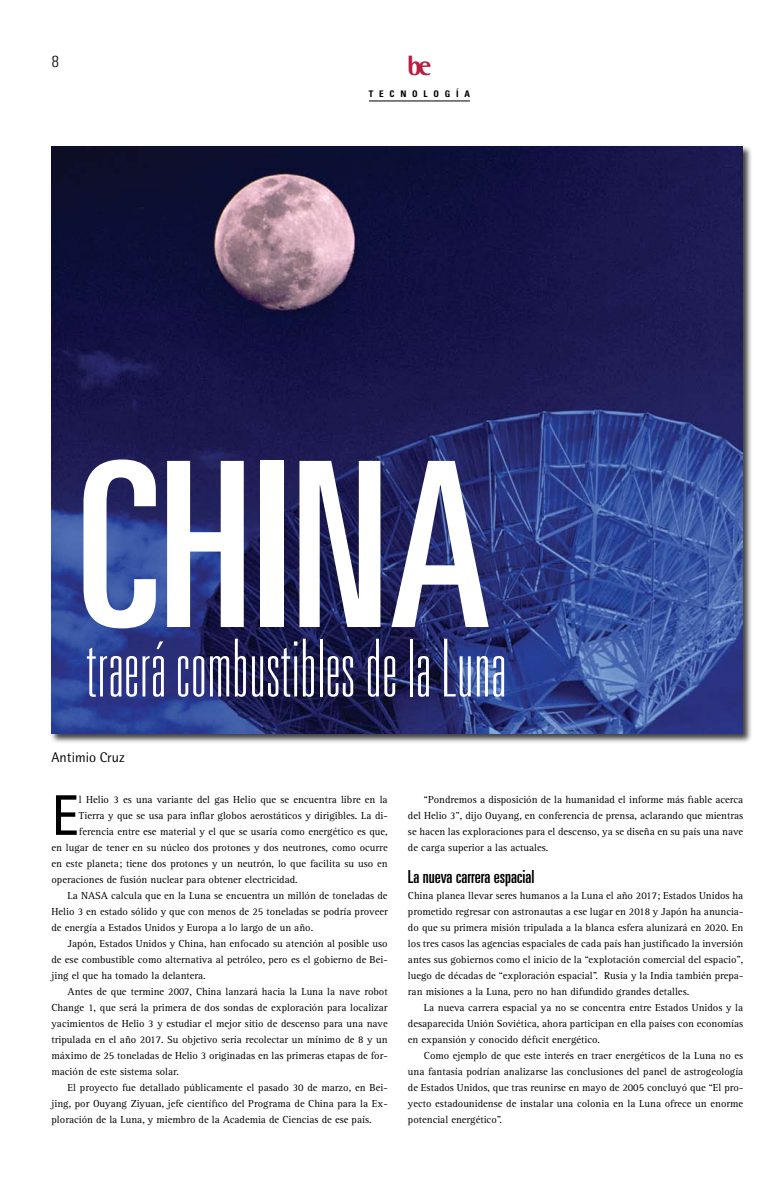
<style>
.page{position:relative;width:783px;height:1177px;background:#fff}
.page>*{position:absolute;margin:0;border:0;box-sizing:border-box;transform-origin:0 0}
.t1{font:ultra-condensed 230px "Univers";color:#fff}
.t2{font:100 ultra-condensed 80px "Univers";letter-spacing:.01em;color:#fff}
.t3{font:condensed 54.8px "Univers";color:#000}
.t4{font:800 28px "Rotis Semi Sans";color:#b61e42}
.t5{font:ultra-condensed 18px "Univers";color:#000}
.t6{font:14px "Rotis Semi Sans";color:#000}
.t7{font:10.5px/16px "Rotis Serif";color:#000;text-align:justify}
.t8{font:700 condensed 9.1px "Univers";color:#000}
</style>
<div class="page">
<hr style="left:369px;top:100px;width:101px;height:1px;background:#000">
<div style="left:49px;top:145px;width:704px;height:599px;background:#000;opacity:.75"></div>
<img style="left:51px;top:146px;width:691px;height:587px">
<h3 class="t4" style="left:407px;top:47px;width:26px">be</h3>
<p class="t8" style="left:369px;top:89px;width:102px">T E C N O L O G Í A</p>
<h1 class="t1" style="left:77px;top:414px;width:415px">china</h1>
<h2 class="t2" style="left:86px;top:627px;width:421px">traerá combustibles de la Luna</h2>
<h3 class="t6" style="left:51px;top:749px;width:75px">Antimio Cruz</h3>
<h3 class="t3" style="left:51px;top:780px;width:29px">E</h3>
<p class="t7" style="left:79px;top:791px;width:310px">l Helio 3 es una variante del gas Helio que se encuentra libre en la</p>
<p class="t7" style="left:79px;top:807px;width:310px">Tierra y que se usa para inflar globos aerostáticos y dirigibles. La di-</p>
<p class="t7" style="left:79px;top:823px;width:310px">ferencia entre ese material y el que se usaría como energético es que,</p>
<p class="t7" style="left:51px;top:839px;width:337px">en lugar de tener en su núcleo dos protones y dos neutrones, como ocurre</p>
<p class="t7" style="left:51px;top:855px;width:337px">en este planeta; tiene dos protones y un neutrón, lo que facilita su uso en</p>
<p class="t7" style="left:51px;top:871px;width:248px">operaciones de fusión nuclear para obtener electricidad.</p>
<p class="t7" style="left:67px;top:887px;width:321px">La NASA calcula que en la Luna se encuentra un millón de toneladas de</p>
<p class="t7" style="left:51px;top:903px;width:337px">Helio 3 en estado sólido y que con menos de 25 toneladas se podría proveer</p>
<p class="t7" style="left:51px;top:919px;width:263px">de energía a Estados Unidos y Europa a lo largo de un año.</p>
<p class="t7" style="left:67px;top:935px;width:321px">Japón, Estados Unidos y China, han enfocado su atención al posible uso</p>
<p class="t7" style="left:51px;top:951px;width:337px">de ese combustible como alternativa al petróleo, pero es el gobierno de Bei-</p>
<p class="t7" style="left:51px;top:967px;width:156px">jing el que ha tomado la delantera.</p>
<p class="t7" style="left:67px;top:983px;width:321px">Antes de que termine 2007, China lanzará hacia la Luna la nave robot</p>
<p class="t7" style="left:51px;top:999px;width:337px">Change 1, que será la primera de dos sondas de exploración para localizar</p>
<p class="t7" style="left:51px;top:1015px;width:337px">yacimientos de Helio 3 y estudiar el mejor sitio de descenso para una nave</p>
<p class="t7" style="left:51px;top:1031px;width:337px">tripulada en el año 2017. Su objetivo sería recolectar un mínimo de 8 y un</p>
<p class="t7" style="left:51px;top:1047px;width:337px">máximo de 25 toneladas de Helio 3 originadas en las primeras etapas de for-</p>
<p class="t7" style="left:51px;top:1063px;width:129px">mación de este sistema solar.</p>
<p class="t7" style="left:67px;top:1079px;width:321px">El proyecto fue detallado públicamente el pasado 30 de marzo, en Bei-</p>
<p class="t7" style="left:51px;top:1095px;width:337px">jing, por Ouyang Ziyuan, jefe científico del Programa de China para la Ex-</p>
<p class="t7" style="left:51px;top:1111px;width:321px">ploración de la Luna, y miembro de la Academia de Ciencias de ese país.</p>
<p class="t7" style="left:408px;top:791px;width:337px;text-indent:16px">“Pondremos a disposición de la humanidad el informe más fiable acerca del Helio 3”, dijo Ouyang, en conferencia de prensa, aclarando que mientras se hacen las exploraciones para el descenso, ya se diseña en su país una nave de carga superior a las actuales.</p>
<h3 class="t5" style="left:408px;top:866px;width:128px">La nueva carrera espacial</h3>
<p class="t7" style="left:408px;top:887px;width:337px">China planea llevar seres humanos a la Luna el año 2017; Estados Unidos ha prometido regresar con astronautas a ese lugar en 2018 y Japón ha anuncia&shy;do que su primera misión tripulada a la blanca esfera alunizará en 2020. En los tres casos las agencias espaciales de cada país han justificado la inversión antes sus gobiernos como el inicio de la “explotación comercial del espacio”, luego de décadas de “exploración espacial”. Rusia y la India también prepa&shy;ran misiones a la Luna, pero no han difundido grandes detalles.</p>
<p class="t7" style="left:408px;top:999px;width:337px;text-indent:16px">La nueva carrera espacial ya no se concentra entre Estados Unidos y la desaparecida Unión Soviética, ahora participan en ella países con economías en expansión y conocido déficit energético.</p>
<p class="t7" style="left:408px;top:1047px;width:337px;text-indent:16px">Como ejemplo de que este interés en traer energéticos de la Luna no es una fantasía podrían analizarse las conclusiones del panel de astrogeología de Estados Unidos, que tras reunirse en mayo de 2005 concluyó que “El pro&shy;yecto estadounidense de instalar una colonia en la Luna ofrece un enorme potencial energético”.</p>
</div>
